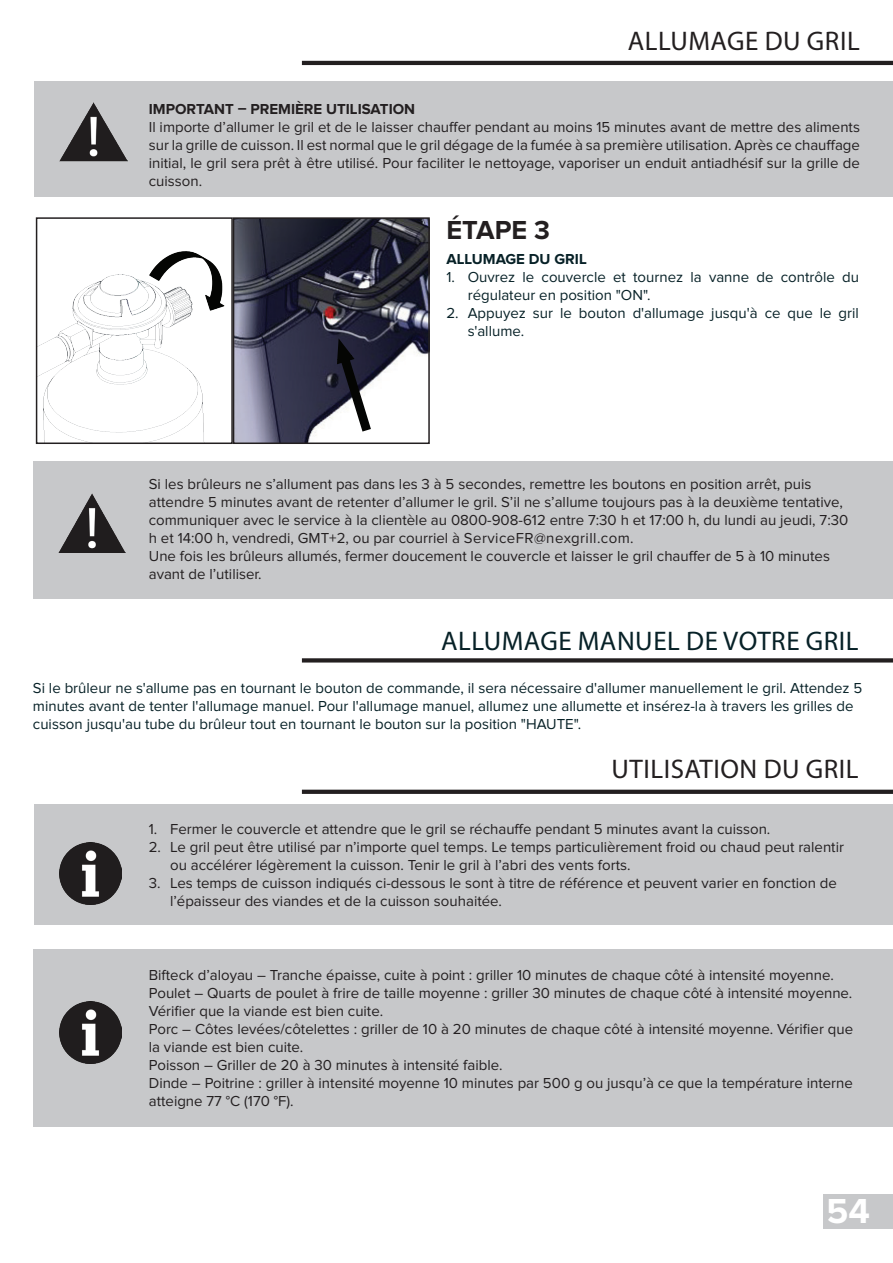
<style>
.page{position:relative;width:893px;height:1263px;background:#fff}
.page>*{position:absolute;margin:0;border:0;box-sizing:border-box;transform-origin:0 0}
.t1{font:700 36px "Proxima Nova";color:#fff}
.t2{font:27px "Myriad Pro";letter-spacing:.02em;color:#231f20}
.t3{font:27px "Myriad Pro";letter-spacing:.02em;color:#072127}
.t4{font:700 27px "Proxima Nova";color:#231f20}
.t5{font:15px/18px "Proxima Nova";color:#231f20}
.t6{font:15px/18px "Proxima Nova";color:#072127}
.t7{font:700 15px "Proxima Nova";color:#231f20}
.t8{font:700 15px "Proxima Nova";color:#072127}
</style>
<div class="page">
<div style="left:823px;top:1195px;width:70px;height:34px;background:#c7c8ca"></div>
<div style="left:34px;top:804px;width:859px;height:120px;background:#c7c8ca"></div>
<div style="left:33px;top:949px;width:860px;height:178px;background:#c7c8ca"></div>
<svg style="left:302px;top:790px;width:591px;height:4px;background:#272324"></svg>
<img style="left:60px;top:842px;width:62px;height:62px">
<img style="left:60px;top:1001px;width:62px;height:62px">
<div style="left:33px;top:461px;width:860px;height:138px;background:#c7c8ca"></div>
<hr style="left:302px;top:61px;width:591px;height:4px;background:#231f20">
<img style="left:58px;top:494px;width:68px;height:59px">
<div style="left:34px;top:81px;width:859px;height:116px;background:#c7c8ca"></div>
<img style="left:59px;top:103px;width:68px;height:59px">
<svg style="left:302px;top:658px;width:591px;height:4px;background:#332f30"></svg>
<img style="left:39px;top:251px;width:186px;height:190px">
<div style="left:36px;top:217px;width:197px;height:227px;border:2px solid #231f20"></div>
<img style="left:236px;top:220px;width:191px;height:221px">
<div style="left:233px;top:217px;width:197px;height:227px;border:2px solid #231f20"></div>
<svg style="left:327px;top:332px;width:49px;height:104px"></svg>
<h2 class="t2" style="left:628px;top:24px;width:233px">ALLUMAGE DU GRIL</h2>
<p class="t7" style="left:149px;top:102px;width:268px">IMPORTANT – PREMIÈRE UTILISATION</p>
<p class="t5" style="left:149px;top:118px;width:713px;text-align:justify">Il importe d’allumer le gril et de le laisser chauffer pendant au moins 15 minutes avant de mettre des aliments sur la grille de cuisson. Il est normal que le gril dégage de la fumée à sa première utilisation. Après ce chauffage initial, le gril sera prêt à être utilisé. Pour faciliter le nettoyage, vaporiser un enduit antiadhésif sur la grille de cuisson.</p>
<h2 class="t4" style="left:446px;top:217px;width:105px">ÉTAPE 3</h2>
<p class="t8" style="left:446px;top:252px;width:142px">ALLUMAGE DU GRIL</p>
<p class="t6" style="left:468px;top:268px;width:393px;text-indent:-21px">1. Ouvrez le couvercle et tournez la vanne de contrôle du régulateur en position "ON".</p>
<p class="t6" style="left:468px;top:304px;width:393px;text-indent:-21px">2. Appuyez sur le bouton d'allumage jusqu'à ce que le gril s'allume.</p>
<p class="t5" style="left:149px;top:475px;width:701px">Si les brûleurs ne s’allument pas dans les 3 à 5 secondes, remettre les boutons en position arrêt, puis attendre 5 minutes avant de retenter d’allumer le gril. S’il ne s’allume toujours pas à la deuxième tentative, communiquer avec le service à la clientèle au 0800-908-612 entre 7:30 h et 17:00 h, du lundi au jeudi, 7:30 h et 14:00 h, vendredi, GMT+2, ou par courriel à ServiceFR@nexgrill.com.<br>Une fois les brûleurs allumés, fermer doucement le couvercle et laisser le gril chauffer de 5 à 10 minutes avant de l’utiliser.</p>
<h2 class="t3" style="left:441px;top:624px;width:419px">ALLUMAGE MANUEL DE VOTRE GRIL</h2>
<p class="t6" style="left:33px;top:679px;width:831px">Si le brûleur ne s'allume pas en tournant le bouton de commande, il sera nécessaire d'allumer manuellement le gril. Attendez 5 minutes avant de tenter l'allumage manuel. Pour l'allumage manuel, allumez une allumette et insérez-la à travers les grilles de cuisson jusqu'au tube du brûleur tout en tournant le bouton sur la position "HAUTE".</p>
<h2 class="t2" style="left:611px;top:752px;width:249px">UTILISATION DU GRIL</h2>
<p class="t5" style="left:149px;top:821px;width:623px">1. Fermer le couvercle et attendre que le gril se réchauffe pendant 5 minutes avant la cuisson.</p>
<p class="t5" style="left:170px;top:839px;width:675px;text-indent:-21px">2. Le gril peut être utilisé par n’importe quel temps. Le temps particulièrement froid ou chaud peut ralentir ou accélérer légèrement la cuisson. Tenir le gril à l’abri des vents forts.</p>
<p class="t5" style="left:170px;top:875px;width:668px;text-indent:-21px">3. Les temps de cuisson indiqués ci-dessous le sont à titre de référence et peuvent varier en fonction de l’épaisseur des viandes et de la cuisson souhaitée.</p>
<p class="t5" style="left:149px;top:966px;width:706px">Bifteck d’aloyau – Tranche épaisse, cuite à point : griller 10 minutes de chaque côté à intensité moyenne.<br>Poulet – Quarts de poulet à frire de taille moyenne : griller 30 minutes de chaque côté à intensité moyenne.<br>Vérifier que la viande est bien cuite.<br>Porc – Côtes levées/côtelettes : griller de 10 à 20 minutes de chaque côté à intensité moyenne. Vérifier que la viande est bien cuite.<br>Poisson – Griller de 20 à 30 minutes à intensité faible.<br>Dinde – Poitrine : griller à intensité moyenne 10 minutes par 500 g ou jusqu’à ce que la température interne atteigne 77 °C (170 °F).</p>
<h1 class="t1" style="left:827px;top:1195px;width:45px">54</h1>
</div>
